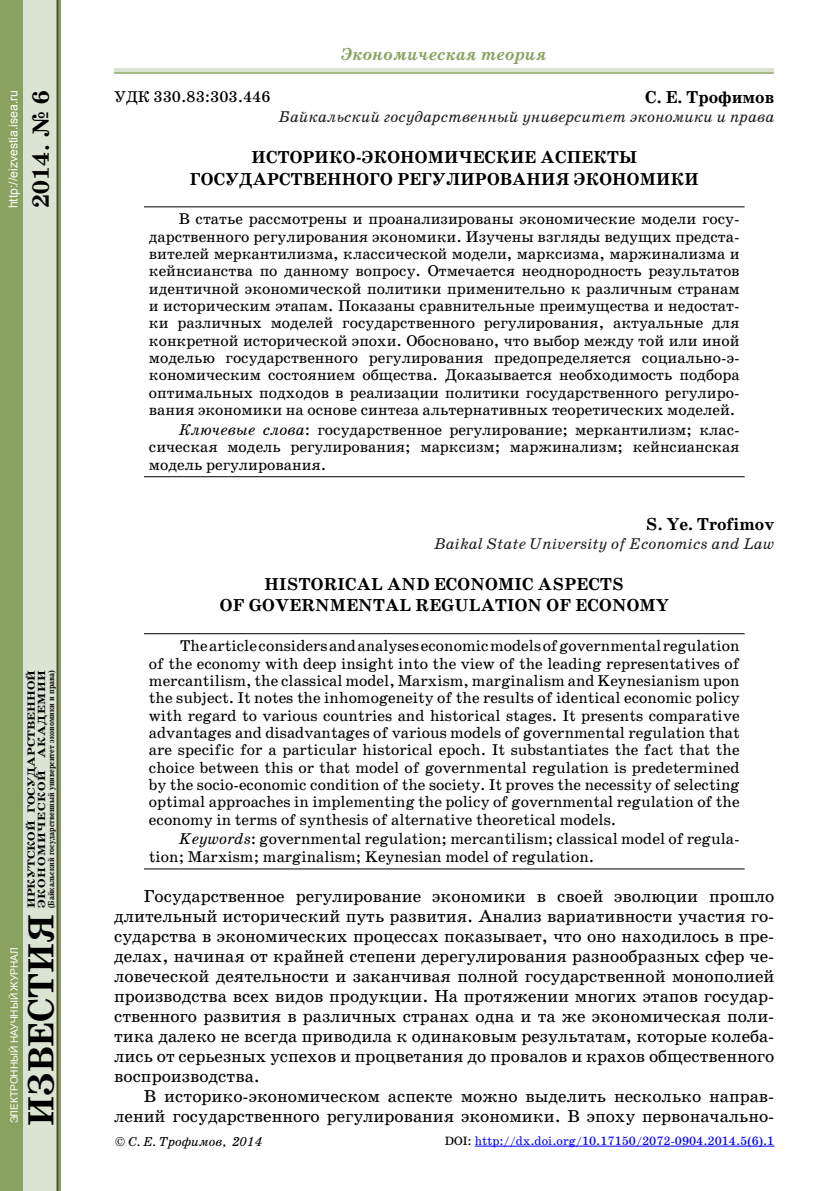
<style>
.page{position:relative;width:834px;height:1191px;background:#fff}
.page>*{position:absolute;margin:0;border:0;box-sizing:border-box;transform-origin:0 0}
.t1{font:700 36.75px "School Book C";color:#000}
.t2{font:700 23.62px "School Book C";color:#000}
.t3{font:17.5px/20.1px "School Book C";color:#000;text-align:justify}
.t4{font:700 17.5px/21.3px "School Book C";letter-spacing:.01em;color:#000;text-align:center}
.t5{font:italic 700 17.5px "School Book C";color:#89a260}
.t6{font:15.75px/17.3px "School Book C";color:#000;text-align:justify}
.t7{font:italic 15.75px "School Book C";color:#231f20}
.t8{font:italic 13.12px "School Book C";color:#000}
.t9{font:12.25px "School Book C";color:#00f}
.t10{font:12.25px "Arial";color:#fff}
.t11{font:700 10.5px/10.5px "School Book C";color:#000;scale:1.25 1}
.t12{font:10.15px "Arial";color:#fff}
.t13{font:700 8.75px "School Book C";color:#000;scale:.85 1}
.s1{font-style:italic}
.s2{font-style:normal}
.s3{color:#000}
</style>
<div class="page">
<img style="left:0;top:0;width:61px;height:1191px">
<div style="left:114px;top:68px;width:659px;height:5px;background:#dbe4d3"></div>
<hr style="left:114px;top:72px;width:659px;height:2px;background:#89a260">
<hr style="left:144px;top:206px;width:600px;height:1px;background:#000">
<hr style="left:144px;top:476px;width:600px;height:1px;background:#000">
<hr style="left:144px;top:633px;width:600px;height:1px;background:#000">
<hr style="left:144px;top:868px;width:600px;height:1px;background:#000">
<hr style="left:474px;top:1145px;width:300px;height:1px;background:#00f">
<p class="t10" style="left:5px;top:208px;width:120px;rotate:-90deg">http://eizvestia.isea.ru</p>
<h2 class="t2" style="left:28px;top:208px;width:119px;rotate:-90deg">2014. № 6</h2>
<p class="t11" style="left:26px;top:908px;width:192px;rotate:-90deg">ИРКУТСКОЙ ГОСУДАРСТВЕННОЙ<br>ЭКОНОМИЧЕСКОЙ АКАДЕМИИ</p>
<p class="t13" style="left:46px;top:908px;width:282px;rotate:-90deg">(Байкальский государственный университет экономики и права)</p>
<p class="t12" style="left:8px;top:1123px;width:178px;rotate:-90deg">ЭЛЕКТРОННЫЙ НАУЧНЫЙ ЖУРНАЛ</p>
<h1 class="t1" style="left:21px;top:1125px;width:213px;rotate:-90deg">ИЗВЕСТИЯ</h1>
<p class="t5" style="left:341px;top:45px;width:207px">Экономическая теория</p>
<p class="t6" style="left:114px;top:88px;width:158px">УДК 330.83:303.446</p>
<p class="t4" style="left:645px;top:86px;width:131px">С. Е. Трофимов</p>
<p class="t7" style="left:278px;top:108px;width:497px">Байкальский государственный университет экономики и права</p>
<p class="t4" style="left:190px;top:147px;width:510px">ИСТОРИКО-ЭКОНОМИЧЕСКИЕ АСПЕКТЫ<br>ГОСУДАРСТВЕННОГО РЕГУЛИРОВАНИЯ ЭКОНОМИКИ</p>
<p class="t6" style="left:149px;top:211px;width:592px;text-indent:30px">В статье рассмотрены и проанализированы экономические модели госу&shy;дарственного регулирования экономики. Изучены взгляды ведущих предста&shy;вителей меркантилизма, классической модели, марксизма, маржинализма и кейнсианства по данному вопросу. Отмечается неоднородность результатов идентичной экономической политики применительно к различным странам и историческим этапам. Показаны сравнительные преимущества и недостат&shy;ки различных моделей государственного регулирования, актуальные для конкретной исторической эпохи. Обосновано, что выбор между той или иной моделью государственного регулирования предопределяется социально-э&shy;кономическим состоянием общества. Доказывается необходимость подбора оптимальных подходов в реализации политики государственного регулиро&shy;вания экономики на основе синтеза альтернативных теоретических моделей.</p>
<p class="t6" style="left:149px;top:421px;width:592px;text-indent:30px"><span class="s1">Ключевые слова</span>: государственное регулирование; меркантилизм; клас&shy;сическая модель регулирования; марксизм; маржинализм; кейнсианская модель регулирования.</p>
<p class="t4" style="left:645px;top:513px;width:130px">S. Ye. Trofimov</p>
<p class="t7" style="left:434px;top:534px;width:341px">Baikal State University of Economics and Law</p>
<p class="t4" style="left:220px;top:573px;width:450px">HISTORICAL AND ECONOMIC ASPECTS<br>OF GOVERNMENTAL REGULATION OF ECONOMY</p>
<p class="t6" style="left:149px;top:637px;width:592px;text-indent:31px">The article considers and analyses economic models of governmental regulation of the economy with deep insight into the view of the leading representatives of mercantilism, the classical model, Marxism, marginalism and Keynesianism upon the subject. It notes the inhomogeneity of the results of identical economic policy with regard to various countries and historical stages. It presents comparative advantages and disadvantages of various models of governmental regulation that are specific for a particular historical epoch. It substantiates the fact that the choice between this or that model of governmental regulation is predetermined by the socio-economic condition of the society. It proves the necessity of selecting optimal approaches in implementing the policy of governmental regulation of the economy in terms of synthesis of alternative theoretical models.</p>
<p class="t6" style="left:149px;top:830px;width:592px;text-indent:30px"><span class="s1">Keywords</span>: governmental regulation; mercantilism; classical model of regula&shy;tion; Marxism; marginalism; Keynesian model of regulation.</p>
<p class="t3" style="left:114px;top:886px;width:661px;text-indent:30px">Государственное регулирование экономики в своей эволюции прошло длительный исторический путь развития. Анализ вариативности участия го&shy;сударства в экономических процессах показывает, что оно находилось в пре&shy;делах, начиная от крайней степени дерегулирования разнообразных сфер че&shy;ловеческой деятельности и заканчивая полной государственной монополией производства всех видов продукции. На протяжении многих этапов государ&shy;ственного развития в различных странах одна и та же экономическая поли&shy;тика далеко не всегда приводила к одинаковым результатам, которые колеба&shy;лись от серьезных успехов и процветания до провалов и крахов общественного воспроизводства.</p>
<p class="t3" style="left:114px;top:1086px;width:661px;text-align:right">В историко-экономическом аспекте можно выделить несколько направ&shy;лений государственного регулирования экономики. В эпоху первоначально-</p>
<p class="t8" style="left:115px;top:1133px;width:149px"><span class="s2">©</span> С. Е. Трофимов, 2014</p>
<p class="t9" style="left:445px;top:1134px;width:331px"><span class="s3">DOI:</span> http://dx.doi.org/10.17150/2072-0904.2014.5(6).1</p>
</div>
